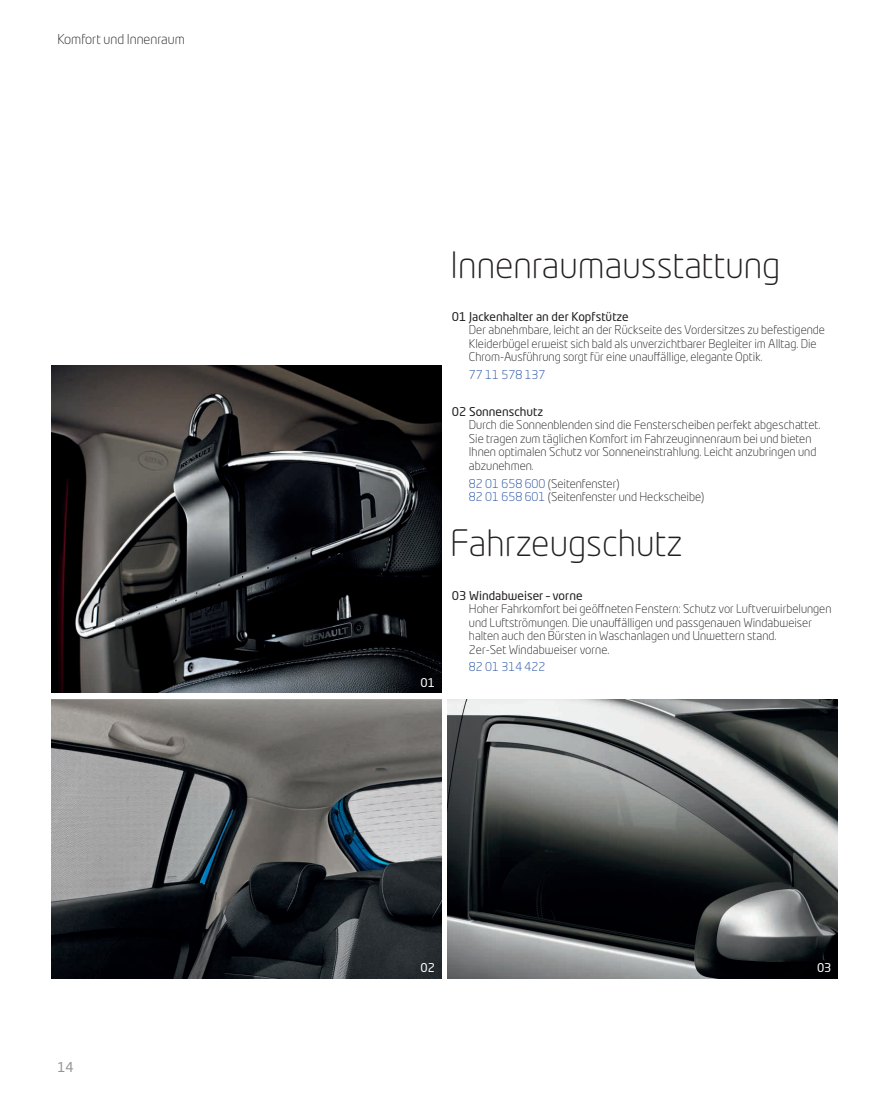
<style>
.page{position:relative;width:872px;height:1106px;background:#fff}
.page>*{position:absolute;margin:0;border:0;box-sizing:border-box;transform-origin:0 0}
.t1{font:300 36px "Neo Tech Dacia";color:#231f20}
.t2{font:300 13.5px "Neo Tech Dacia";color:#231f20}
.t3{font:13.5px "Neo Tech Dacia";color:#939598}
.t4{font:300 12px/13.5px "Neo Tech Dacia";color:#231f20}
.t5{font:12px "Neo Tech Dacia";color:#231f20}
.t6{font:300 12px "Neo Tech Dacia";color:#18469d}
.t7{font:12px "Neo Tech Dacia";color:#fff}
.s1{color:#18469d}
</style>
<div class="page">
<img style="left:448px;top:699px;width:390px;height:279px">
<img style="left:51px;top:366px;width:390px;height:326px">
<img style="left:51px;top:699px;width:390px;height:279px">
<p class="t2" style="left:57px;top:31px;width:129px">Komfort und Innenraum</p>
<p class="t3" style="left:57px;top:1058px;width:18px">14</p>
<p class="t7" style="left:420px;top:675px;width:16px">01</p>
<h1 class="t1" style="left:450px;top:242px;width:332px">Innenraumausstattung</h1>
<p class="t5" style="left:452px;top:309px;width:178px">01 Jackenhalter an der Kopfstütze</p>
<p class="t4" style="left:469px;top:323px;width:358px">Der abnehmbare, leicht an der Rückseite des Vordersitzes zu befestigende<br>Kleiderbügel erweist sich bald als unverzichtbarer Begleiter im Alltag. Die<br>Chrom-Ausführung sorgt für eine unauffällige, elegante Optik.</p>
<p class="t6" style="left:469px;top:367px;width:78px">77 11 578 137</p>
<p class="t5" style="left:452px;top:404px;width:93px">02 Sonnenschutz</p>
<p class="t4" style="left:469px;top:418px;width:353px">Durch die Sonnenblenden sind die Fensterscheiben perfekt abgeschattet.<br>Sie tragen zum täglichen Komfort im Fahrzeuginnenraum bei und bieten Ihnen optimalen Schutz vor Sonneneinstrahlung. Leicht anzubringen und abzunehmen.</p>
<p class="t4" style="left:469px;top:476px;width:237px"><span class="s1">82 01 658 600</span> (Seitenfenster)<br><span class="s1">82 01 658 601</span> (Seitenfenster und Heckscheibe)</p>
<h1 class="t1" style="left:450px;top:521px;width:234px">Fahrzeugschutz</h1>
<p class="t5" style="left:452px;top:587px;width:132px">03 Windabweiser – vorne</p>
<p class="t4" style="left:469px;top:601px;width:364px">Hoher Fahrkomfort bei geöffneten Fenstern: Schutz vor Luftverwirbelungen und Luftströmungen. Die unauffälligen und passgenauen Windabweiser halten auch den Bürsten in Waschanlagen und Unwettern stand.<br>2er-Set Windabweiser vorne.</p>
<p class="t6" style="left:469px;top:659px;width:78px">82 01 314 422</p>
<p class="t7" style="left:420px;top:960px;width:16px">02</p>
<p class="t7" style="left:817px;top:960px;width:16px">03</p>
</div>
